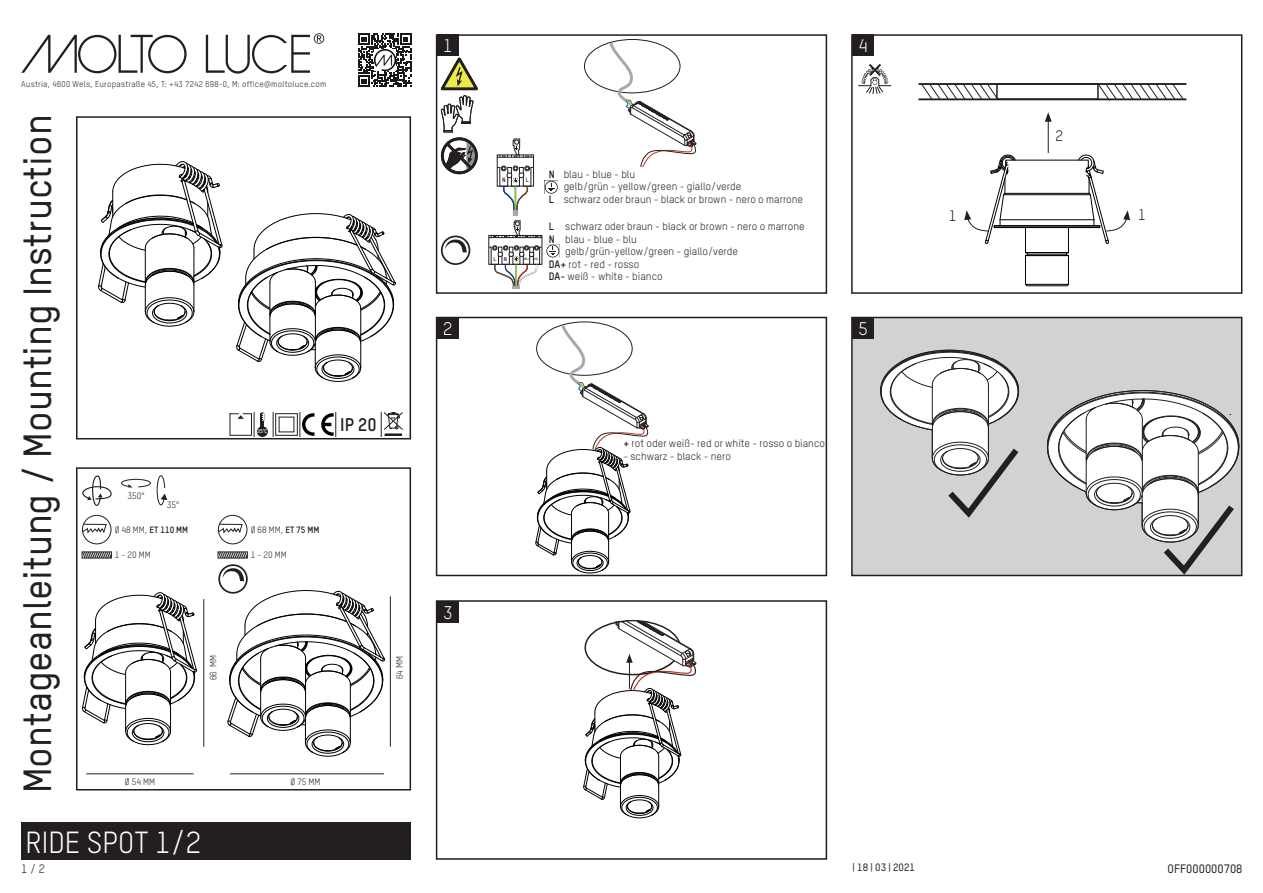
<style>
.page{position:relative;width:1263px;height:893px;background:#fff}
.page>*{position:absolute;margin:0;border:0;box-sizing:border-box;transform-origin:0 0}
.Text_grau_medium{font:500 38.55px "TSTARPRO";color:#231f20}
.Überschrift{font:30px "TSTARPRO";color:#fff}
.Nummern{font:18px "TSTARPRO";color:#fff}
.Text_schw_medium{font:700 18px "TSTARPRO";color:#231f20}
.Überschrift-2{font:15px "TSTARPRO";color:#231f20}
.Text_grau{font:500 12px "TSTARPRO";color:#231f20}
.Überschrift-3{font:12px "TSTARPRO";color:#231f20}
.Text_schw_7_Pt{font:10.5px "TSTARPRO";color:#231f20}
.Text_grau-2{font:500 10.5px "TSTARPRO";color:#231f20}
.Überschrift-4{font:9px "TSTARPRO";color:#231f20}
.Überschrift-5{font:700 9px "TSTARPRO";color:#231f20}
.t1{font:8.25px "TSTARPRO";letter-spacing:.03em;color:#231f20}
.t2{font:700 6.15px "TSTARPRO";color:#231f20}
.t3{font:700 5.7px "TSTARPRO";color:#231f20}
.t4{font:700 5.25px "TSTARPRO";color:#fff}
.t5{font:700 3.45px "TSTARPRO";color:#231f20}
.s1{font-family:"Vista Sans OT";font-weight:300}
.s2{font-weight:400}
.s3{font-weight:700}
</style>
<div class="page">
<div style="left:436px;top:600px;width:391px;height:260px;border:2px solid #231f20"></div>
<div style="left:852px;top:317px;width:390px;height:258px;background:#d1d2d4"></div>
<div style="left:851px;top:317px;width:391px;height:259px;border:2px solid #231f20"></div>
<svg style="left:880px;top:350px;width:140px;height:168px"></svg>
<svg style="left:98px;top:161px;width:124px;height:166px"></svg>
<div style="left:76px;top:116px;width:335px;height:323px;border:2px solid #231f20"></div>
<svg style="left:82px;top:592px;width:115px;height:153px"></svg>
<div style="left:76px;top:467px;width:335px;height:323px;border:2px solid #231f20"></div>
<div style="left:437px;top:35px;width:21px;height:21px;background:#231f20"></div>
<div style="left:437px;top:317px;width:21px;height:22px;background:#231f20"></div>
<div style="left:437px;top:601px;width:21px;height:21px;background:#231f20"></div>
<div style="left:21px;top:822px;width:390px;height:38px;background:#231f20"></div>
<svg style="left:441px;top:57px;width:37px;height:75px"></svg>
<div style="left:441px;top:137px;width:37px;height:37px;border:3px solid #231f20;border-radius:50%"></div>
<svg style="left:443px;top:140px;width:32px;height:32px"></svg>
<hr style="left:390px;top:596px;width:1px;height:151px;background:#231f20">
<svg style="left:858px;top:64px;width:34px;height:30px"></svg>
<svg style="left:82px;top:475px;width:30px;height:31px"></svg>
<svg style="left:121px;top:479px;width:30px;height:8px"></svg>
<svg style="left:157px;top:475px;width:10px;height:30px"></svg>
<svg style="left:82px;top:552px;width:30px;height:6px"></svg>
<div style="left:82px;top:515px;width:29px;height:29px;border:1px solid #231f20;border-radius:50%"></div>
<svg style="left:82px;top:523px;width:25px;height:11px"></svg>
<hr style="left:86px;top:774px;width:108px;height:1px;background:#231f20">
<hr style="left:994px;top:227px;width:106px;height:1px;background:#000">
<hr style="left:994px;top:226px;width:106px;height:1px;background:#000">
<hr style="left:994px;top:225px;width:105px;height:1px;background:#000">
<hr style="left:1006px;top:160px;width:82px;height:1px;background:#000">
<hr style="left:1005px;top:193px;width:84px;height:1px;background:#000">
<hr style="left:1003px;top:194px;width:87px;height:1px;background:#000">
<hr style="left:1000px;top:219px;width:94px;height:1px;background:#000">
<svg style="left:1025px;top:228px;width:44px;height:58px"></svg>
<div style="left:851px;top:34px;width:391px;height:260px;border:2px solid #231f20"></div>
<hr style="left:918px;top:98px;width:268px;height:2px;background:#231f20">
<hr style="left:918px;top:83px;width:268px;height:2px;background:#231f20">
<div style="left:996px;top:83px;width:103px;height:17px;border:2px solid #231f20"></div>
<svg style="left:964px;top:155px;width:52px;height:89px"></svg>
<svg style="left:1078px;top:155px;width:52px;height:89px"></svg>
<hr style="left:1048px;top:119px;width:1px;height:34px;background:#231f20">
<svg style="left:1045px;top:112px;width:7px;height:10px"></svg>
<svg style="left:1098px;top:83px;width:86px;height:18px"></svg>
<svg style="left:921px;top:83px;width:77px;height:18px"></svg>
<svg style="left:236px;top:213px;width:160px;height:169px"></svg>
<svg style="left:228px;top:590px;width:157px;height:166px"></svg>
<svg style="left:1047px;top:390px;width:193px;height:187px"></svg>
<div style="left:218px;top:552px;width:30px;height:6px;border:1px solid #231f20"></div>
<svg style="left:218px;top:552px;width:29px;height:6px"></svg>
<div style="left:218px;top:515px;width:29px;height:29px;border:1px solid #231f20;border-radius:50%"></div>
<svg style="left:218px;top:523px;width:25px;height:11px"></svg>
<hr style="left:204px;top:599px;width:1px;height:148px;background:#231f20">
<hr style="left:230px;top:774px;width:154px;height:1px;background:#231f20">
<svg style="left:584px;top:39px;width:113px;height:129px"></svg>
<div style="left:436px;top:34px;width:391px;height:260px;border:2px solid #231f20"></div>
<div style="left:852px;top:35px;width:22px;height:21px;background:#231f20"></div>
<div style="left:218px;top:564px;width:30px;height:30px;border:2px solid #231f20;border-radius:50%"></div>
<svg style="left:222px;top:568px;width:22px;height:13px"></svg>
<div style="left:436px;top:317px;width:391px;height:259px;border:2px solid #231f20"></div>
<svg style="left:535px;top:321px;width:114px;height:252px"></svg>
<div style="left:441px;top:236px;width:29px;height:29px;border:2px solid #231f20;border-radius:50%"></div>
<svg style="left:445px;top:240px;width:22px;height:12px"></svg>
<div style="left:497px;top:154px;width:37px;height:4px;border:1px solid #231f20"></div>
<svg style="left:499px;top:138px;width:33px;height:19px"></svg>
<div style="left:488px;top:235px;width:54px;height:3px;border:1px solid #231f20"></div>
<svg style="left:491px;top:165px;width:67px;height:73px"></svg>
<svg style="left:488px;top:245px;width:71px;height:44px"></svg>
<div style="left:852px;top:317px;width:22px;height:22px;background:#231f20"></div>
<svg style="left:21px;top:35px;width:166px;height:38px"></svg>
<svg style="left:206px;top:33px;width:118px;height:41px"></svg>
<svg style="left:358px;top:34px;width:53px;height:53px"></svg>
<img style="left:375px;top:50px;width:20px;height:21px">
<svg style="left:273px;top:412px;width:1px;height:25px"></svg>
<svg style="left:257px;top:426px;width:11px;height:11px"></svg>
<svg style="left:229px;top:412px;width:35px;height:25px"></svg>
<div style="left:275px;top:413px;width:23px;height:23px;border:1px solid #231f20"></div>
<svg style="left:300px;top:412px;width:14px;height:25px"></svg>
<svg style="left:321px;top:412px;width:15px;height:25px"></svg>
<svg style="left:381px;top:412px;width:22px;height:25px"></svg>
<svg style="left:583px;top:622px;width:113px;height:196px"></svg>
<p class="t1" style="left:21px;top:79px;width:307px">Austria, 4600 Wels, Europastraße 45, T: +43 7242 698-0, M: office<span class="s1">@</span>moltoluce.com</p>
<p class="Text_grau_medium" style="left:14px;top:793px;width:681px;rotate:-90deg">Montageanleitung / Mounting Instruction</p>
<p class="Überschrift-4" style="left:127px;top:491px;width:19px">350°</p>
<p class="Überschrift-4" style="left:167px;top:499px;width:14px">35°</p>
<p class="Überschrift-5" style="left:115px;top:524px;width:75px"><span class="s2">Ø 48 MM,</span> ET 110 MM</p>
<p class="Überschrift-4" style="left:115px;top:550px;width:37px">1 - 20 MM</p>
<p class="Überschrift-4" style="left:208px;top:680px;width:27px;rotate:-90deg">66 MM</p>
<p class="Überschrift-4" style="left:125px;top:776px;width:32px">Ø 54 MM</p>
<p class="Überschrift" style="left:26px;top:824px;width:177px">RIDE SPOT 1/2</p>
<p class="Überschrift" style="left:26px;top:824px;width:181px">PRODUKTNAME</p>
<p class="t4" style="left:257px;top:428px;width:11px">25°C</p>
<p class="Text_schw_medium" style="left:340px;top:414px;width:38px">IP 20</p>
<p class="Überschrift-4" style="left:251px;top:524px;width:70px">Ø 68 MM, <span class="s3">ET 75 MM</span></p>
<p class="Überschrift-4" style="left:251px;top:550px;width:37px">1 - 20 MM</p>
<p class="Überschrift-4" style="left:290px;top:776px;width:32px">Ø 75 MM</p>
<p class="Überschrift-4" style="left:394px;top:679px;width:25px;rotate:-90deg">64 MM</p>
<p class="Nummern" style="left:443px;top:35px;width:11px">1</p>
<p class="Nummern" style="left:443px;top:318px;width:11px">2</p>
<p class="Nummern" style="left:443px;top:601px;width:11px">3</p>
<p class="Nummern" style="left:858px;top:35px;width:11px">4</p>
<p class="t2" style="left:502px;top:176px;width:5px">N</p>
<p class="t2" style="left:526px;top:176px;width:4px">L</p>
<p class="t3" style="left:494px;top:256px;width:4px">L</p>
<p class="t3" style="left:504px;top:256px;width:5px">N</p>
<p class="t5" style="left:524px;top:257px;width:7px">DA+</p>
<p class="t5" style="left:534px;top:257px;width:7px">DA-</p>
<p class="Text_schw_7_Pt" style="left:549px;top:167px;width:88px"><span class="s3">N</span> blau - blue - blu</p>
<p class="Text_schw_7_Pt" style="left:564px;top:180px;width:179px">gelb/grün - yellow/green - giallo/verde</p>
<p class="Text_schw_7_Pt" style="left:549px;top:193px;width:256px"><span class="s3">L</span> schwarz oder braun - black or brown - nero o marrone</p>
<p class="Text_schw_7_Pt" style="left:549px;top:220px;width:257px"><span class="s3">L</span> schwarz oder braun - black or brown - nero o marrone</p>
<p class="Text_schw_7_Pt" style="left:549px;top:232px;width:90px"><span class="s3">N</span> blau - blue - blu</p>
<p class="Text_schw_7_Pt" style="left:565px;top:245px;width:174px">gelb/grün-yellow/green - giallo/verde</p>
<p class="Text_schw_7_Pt" style="left:549px;top:258px;width:92px"><span class="s3">DA+</span> rot - red - rosso</p>
<p class="Text_schw_7_Pt" style="left:549px;top:270px;width:115px"><span class="s3">DA-</span> weiß - white - bianco</p>
<p class="Nummern" style="left:858px;top:318px;width:11px">5</p>
<p class="Text_schw_7_Pt" style="left:623px;top:437px;width:203px"><span class="s3">+</span> rot oder weiß- red or white - rosso o bianco</p>
<p class="Text_schw_7_Pt" style="left:623px;top:449px;width:109px">- schwarz - black - nero</p>
<p class="Überschrift-2" style="left:949px;top:206px;width:9px">1</p>
<p class="Überschrift-2" style="left:1055px;top:127px;width:9px">2</p>
<p class="Überschrift-2" style="left:1138px;top:205px;width:9px">1</p>
<p class="Überschrift-3" style="left:21px;top:861px;width:25px">1 / 2</p>
<p class="Text_grau-2" style="left:852px;top:861px;width:64px">| 18 | 03 | 2021</p>
<p class="Text_grau" style="left:1167px;top:861px;width:76px">OFF000000708</p>
</div>
